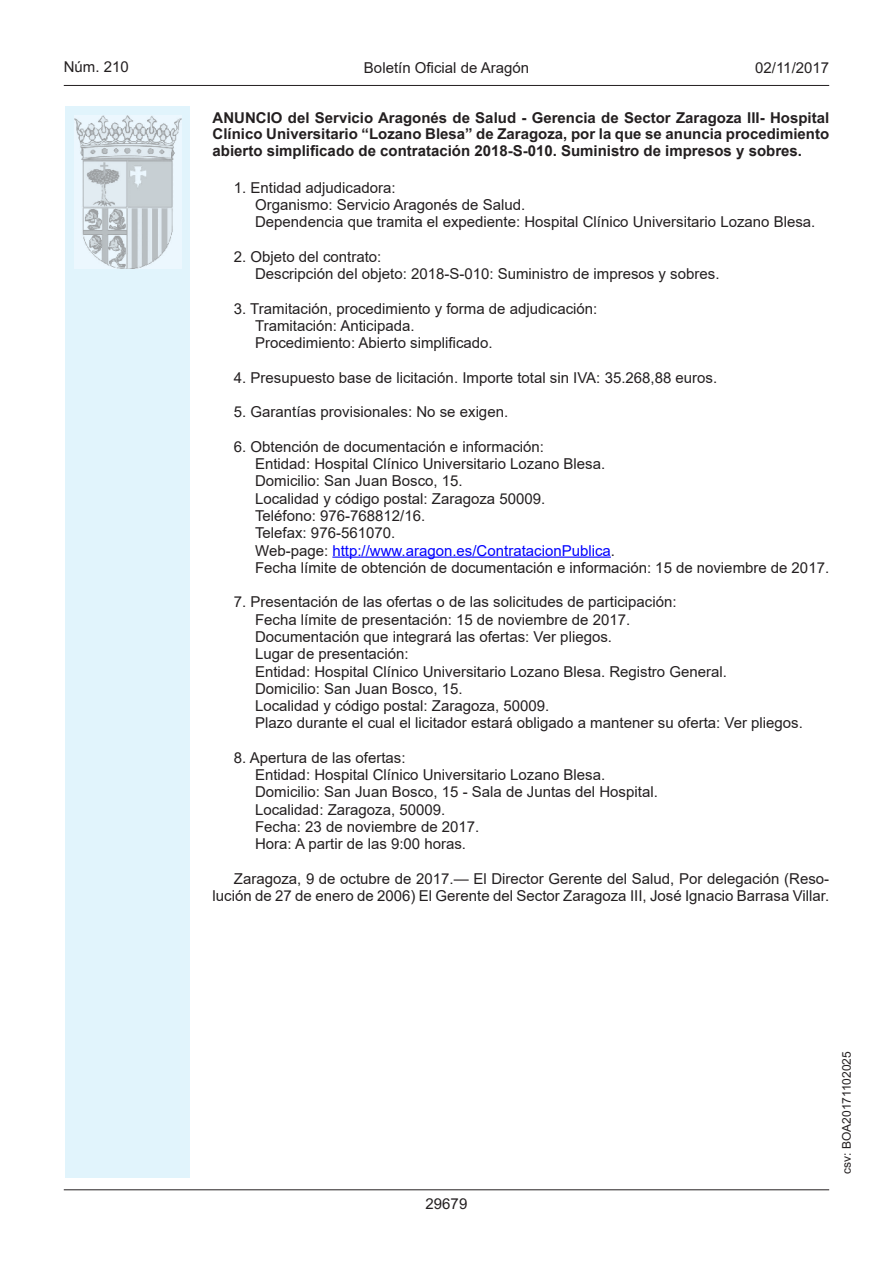
<style>
.page{position:relative;width:893px;height:1263px;background:#fff}
.page>*{position:absolute;margin:0;border:0;box-sizing:border-box;transform-origin:0 0}
.Sangrado_04{font:15px "Arial MT2";color:#231f20}
.inicio_de_parrafo{font:15px/17.2px "Arial MT2";color:#231f20;text-align:right}
.Titulo_text{font:700 15px/16.5px "Arial";color:#231f20;text-align:justify}
.Sangrado_04-2{font:15px "Arial MT2";color:#00f}
.estilo_head-c{font:15px "Arial MT2";color:#231f20}
.estilo_head-d{font:15px "Arial";color:#231f20}
.estilo_head-i{font:15px "Arial";color:#231f20}
.numero_pagina{font:15px "Arial";color:#231f20}
.estilo_head-i-2{font:12px "Arial";color:#231f20}
.s1{font-family:"Arial Bold MT2";font-weight:400}
.s2{color:#231f20}
.s3{font-family:"Arial";color:#231f20}
</style>
<div class="page">
<div style="left:65px;top:106px;width:125px;height:1072px;background:#e1f4fc"></div>
<img style="left:75px;top:115px;width:106px;height:153px">
<hr style="left:64px;top:85px;width:765px;height:1px;background:#231f20">
<hr style="left:64px;top:1189px;width:765px;height:1px;background:#231f20">
<hr style="left:332px;top:557px;width:279px;height:1px;background:#00f">
<p class="estilo_head-i" style="left:64px;top:57px;width:67px">Núm. 210</p>
<p class="estilo_head-c" style="left:364px;top:57px;width:167px">Boletín Oficial de Aragón</p>
<p class="estilo_head-d" style="left:755px;top:57px;width:75px">02/11/2017</p>
<p class="Titulo_text" style="left:213px;top:110px;width:618px">ANUNCIO del Servicio Aragonés de Salud - Gerencia de Sector Zaragoza III- Hospital Clínico Universitario “Lozano Blesa” de Zaragoza, por la que se anuncia procedimiento <span class="s1">abierto simplificado de contratación 2018-S-010. Suministro de impresos y sobres.</span></p>
<p class="inicio_de_parrafo" style="left:234px;top:179px;width:163px">1. Entidad adjudicadora:</p>
<p class="Sangrado_04" style="left:255px;top:194px;width:272px">Organismo: Servicio Aragonés de Salud.</p>
<p class="Sangrado_04" style="left:255px;top:212px;width:562px">Dependencia que tramita el expediente: Hospital Clínico Universitario Lozano Blesa.</p>
<p class="inicio_de_parrafo" style="left:234px;top:248px;width:149px">2. Objeto del contrato:</p>
<p class="Sangrado_04" style="left:255px;top:263px;width:466px">Descripción del objeto: 2018-S-010: Suministro de impresos y sobres.</p>
<p class="inicio_de_parrafo" style="left:234px;top:300px;width:365px">3. Tramitación, procedimiento y forma de adjudicación:</p>
<p class="Sangrado_04" style="left:255px;top:315px;width:161px">Tramitación: Anticipada.</p>
<p class="Sangrado_04" style="left:255px;top:333px;width:239px">Procedimiento: Abierto simplificado.</p>
<p class="inicio_de_parrafo" style="left:234px;top:369px;width:485px">4. Presupuesto base de licitación. Importe total sin IVA: 35.268,88 euros.</p>
<p class="inicio_de_parrafo" style="left:234px;top:403px;width:276px">5. Garantías provisionales: No se exigen.</p>
<p class="inicio_de_parrafo" style="left:234px;top:438px;width:312px">6. Obtención de documentación e información:</p>
<p class="Sangrado_04" style="left:255px;top:453px;width:352px">Entidad: Hospital Clínico Universitario Lozano Blesa.</p>
<p class="Sangrado_04" style="left:255px;top:471px;width:209px">Domicilio: San Juan Bosco, 15.</p>
<p class="Sangrado_04" style="left:255px;top:488px;width:292px">Localidad y código postal: Zaragoza 50009.</p>
<p class="Sangrado_04" style="left:255px;top:505px;width:172px">Teléfono: 976-768812/16.</p>
<p class="Sangrado_04" style="left:255px;top:523px;width:142px">Telefax: 976-561070.</p>
<p class="Sangrado_04-2" style="left:255px;top:540px;width:361px"><span class="s2">Web-page:</span> http://www.aragon.es/ContratacionPublica<span class="s3">.</span></p>
<p class="Sangrado_04" style="left:255px;top:557px;width:575px">Fecha límite de obtención de documentación e información: 15 de noviembre de 2017.</p>
<p class="inicio_de_parrafo" style="left:234px;top:593px;width:444px">7. Presentación de las ofertas o de las solicitudes de participación:</p>
<p class="Sangrado_04" style="left:255px;top:609px;width:377px">Fecha límite de presentación: 15 de noviembre de 2017.</p>
<p class="Sangrado_04" style="left:255px;top:626px;width:358px">Documentación que integrará las ofertas: Ver pliegos.</p>
<p class="Sangrado_04" style="left:255px;top:644px;width:155px">Lugar de presentación:</p>
<p class="Sangrado_04" style="left:255px;top:661px;width:473px">Entidad: Hospital Clínico Universitario Lozano Blesa. Registro General.</p>
<p class="Sangrado_04" style="left:255px;top:678px;width:209px">Domicilio: San Juan Bosco, 15.</p>
<p class="Sangrado_04" style="left:255px;top:695px;width:296px">Localidad y código postal: Zaragoza, 50009.</p>
<p class="Sangrado_04" style="left:255px;top:713px;width:549px">Plazo durante el cual el licitador estará obligado a mantener su oferta: Ver pliegos.</p>
<p class="inicio_de_parrafo" style="left:234px;top:749px;width:173px">8. Apertura de las ofertas:</p>
<p class="Sangrado_04" style="left:255px;top:764px;width:352px">Entidad: Hospital Clínico Universitario Lozano Blesa.</p>
<p class="Sangrado_04" style="left:255px;top:782px;width:404px">Domicilio: San Juan Bosco, 15 - Sala de Juntas del Hospital.</p>
<p class="Sangrado_04" style="left:255px;top:799px;width:192px">Localidad: Zaragoza, 50009.</p>
<p class="Sangrado_04" style="left:255px;top:816px;width:226px">Fecha: 23 de noviembre de 2017.</p>
<p class="Sangrado_04" style="left:255px;top:834px;width:212px">Hora: A partir de las 9:00 horas.</p>
<p class="inicio_de_parrafo" style="left:213px;top:870px;width:618px">Zaragoza, 9 de octubre de 2017.— El Director Gerente del Salud, Por delegación (Reso&shy;lución de 27 de enero de 2006) El Gerente del Sector Zaragoza III, José Ignacio Barrasa Villar.</p>
<p class="numero_pagina" style="left:426px;top:1193px;width:43px">29679</p>
<p class="estilo_head-i-2" style="left:838px;top:1174px;width:124px;rotate:-90deg">csv: BOA20171102025</p>
</div>
